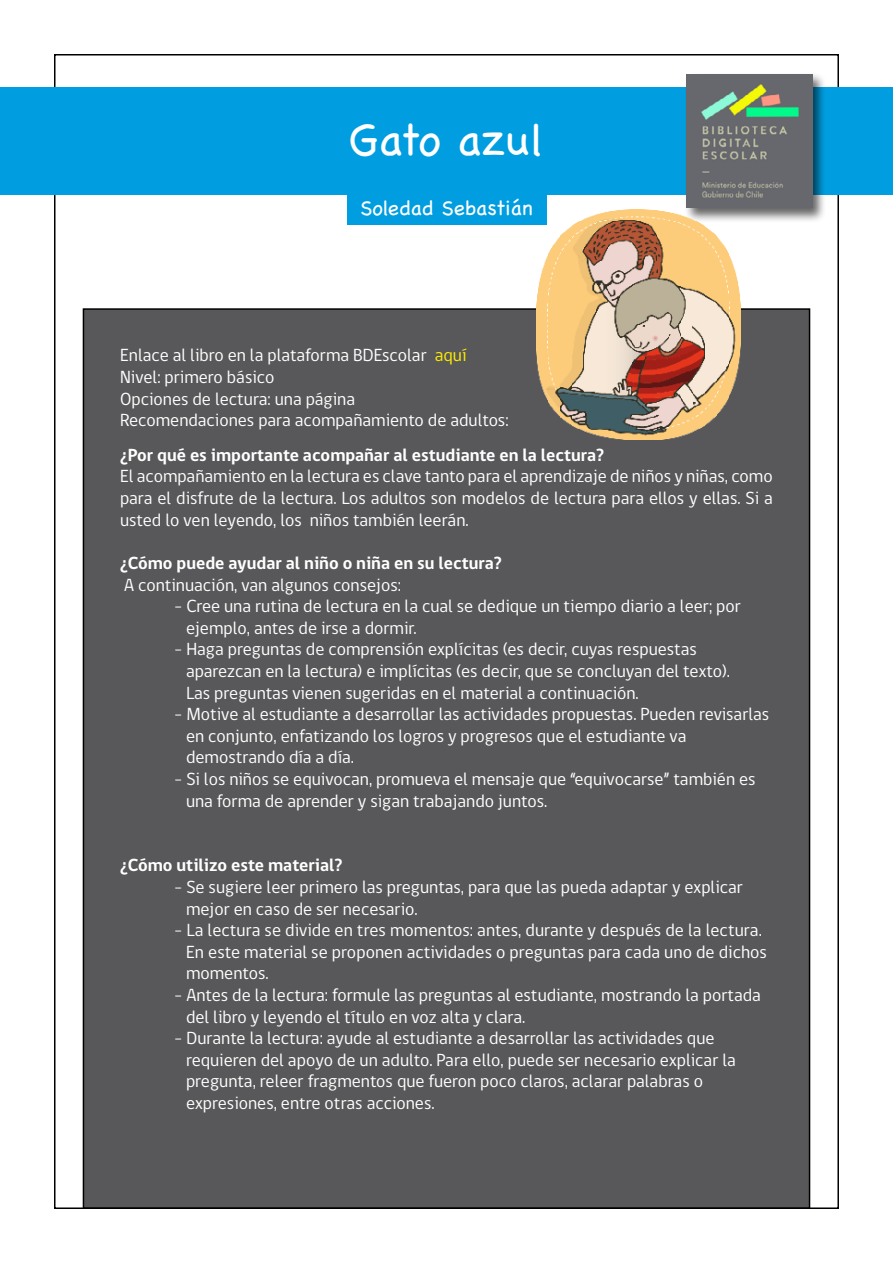
<style>
.page{position:relative;width:893px;height:1263px;background:#fff}
.page>*{position:absolute;margin:0;border:0;box-sizing:border-box;transform-origin:0 0}
.t1{font:45px "Chalkboard";color:#fff}
.t2{font:21px "Chalkboard";color:#fff}
.t3{font:18px/21.6px "gob CL";color:#fff}
.t4{font:700 18px "gob CL";color:#fff}
.s1{color:#ffed00}
</style>
<div class="page">
<div style="left:83px;top:308px;width:727px;height:901px;background:#58585a;border:2px solid #000"></div>
<div style="left:0;top:88px;width:893px;height:107px;background:#009ee0"></div>
<div style="left:684px;top:72px;width:143px;height:150px;background:#000;opacity:.61"></div>
<img style="left:687px;top:74px;width:125px;height:134px">
<div style="left:347px;top:195px;width:199px;height:30px;background:#009ee0"></div>
<img style="left:537px;top:210px;width:204px;height:229px">
<h1 class="t1" style="left:349px;top:113px;width:197px">Gato azul</h1>
<p class="t2" style="left:360px;top:196px;width:174px">Soledad Sebastián</p>
<p class="t3" style="left:120px;top:345px;width:390px">Enlace al libro en la plataforma BDEscolar <span class="s1">aquí </span>Nivel: primero básico<br>Opciones de lectura: una página<br>Recomendaciones para acompañamiento de adultos:</p>
<p class="t4" style="left:120px;top:443px;width:486px">¿Por qué es importante acompañar al estudiante en la lectura?</p>
<p class="t3" style="left:120px;top:466px;width:654px;text-align:justify">El acompañamiento en la lectura es clave tanto para el aprendizaje de niños y niñas, como para el disfrute de la lectura. Los adultos son modelos de lectura para ellos y ellas. Si a usted lo ven leyendo, los niños también leerán.</p>
<p class="t4" style="left:120px;top:551px;width:383px">¿Cómo puede ayudar al niño o niña en su lectura?</p>
<p class="t3" style="left:124px;top:574px;width:278px">A continuación, van algunos consejos:</p>
<p class="t3" style="left:186px;top:596px;width:556px;text-indent:-12px">- Cree una rutina de lectura en la cual se dedique un tiempo diario a leer; por ejemplo, antes de irse a dormir.</p>
<p class="t3" style="left:186px;top:639px;width:546px;text-indent:-12px">- Haga preguntas de comprensión explícitas (es decir, cuyas respuestas aparezcan en la lectura) e implícitas (es decir, que se concluyan del texto).<br>Las preguntas vienen sugeridas en el material a continuación.</p>
<p class="t3" style="left:186px;top:704px;width:585px;text-indent:-12px">- Motive al estudiante a desarrollar las actividades propuestas. Pueden revisarlas en conjunto, enfatizando los logros y progresos que el estudiante va demostrando día a día.</p>
<p class="t3" style="left:186px;top:768px;width:571px;text-indent:-12px">- Si los niños se equivocan, promueva el mensaje que “equivocarse” también es una forma de aprender y sigan trabajando juntos.</p>
<p class="t4" style="left:120px;top:853px;width:224px">¿Cómo utilizo este material?</p>
<p class="t3" style="left:186px;top:876px;width:558px;text-indent:-12px">- Se sugiere leer primero las preguntas, para que las pueda adaptar y explicar mejor en caso de ser necesario.</p>
<p class="t3" style="left:186px;top:920px;width:582px;text-indent:-12px">- La lectura se divide en tres momentos: antes, durante y después de la lectura.<br>En este material se proponen actividades o preguntas para cada uno de dichos momentos.</p>
<p class="t3" style="left:186px;top:984px;width:576px;text-indent:-12px">- Antes de la lectura: formule las preguntas al estudiante, mostrando la portada del libro y leyendo el título en voz alta y clara.</p>
<p class="t3" style="left:186px;top:1028px;width:551px;text-indent:-12px">- Durante la lectura: ayude al estudiante a desarrollar las actividades que requieren del apoyo de un adulto. Para ello, puede ser necesario explicar la pregunta, releer fragmentos que fueron poco claros, aclarar palabras o expresiones, entre otras acciones.</p>
</div>
